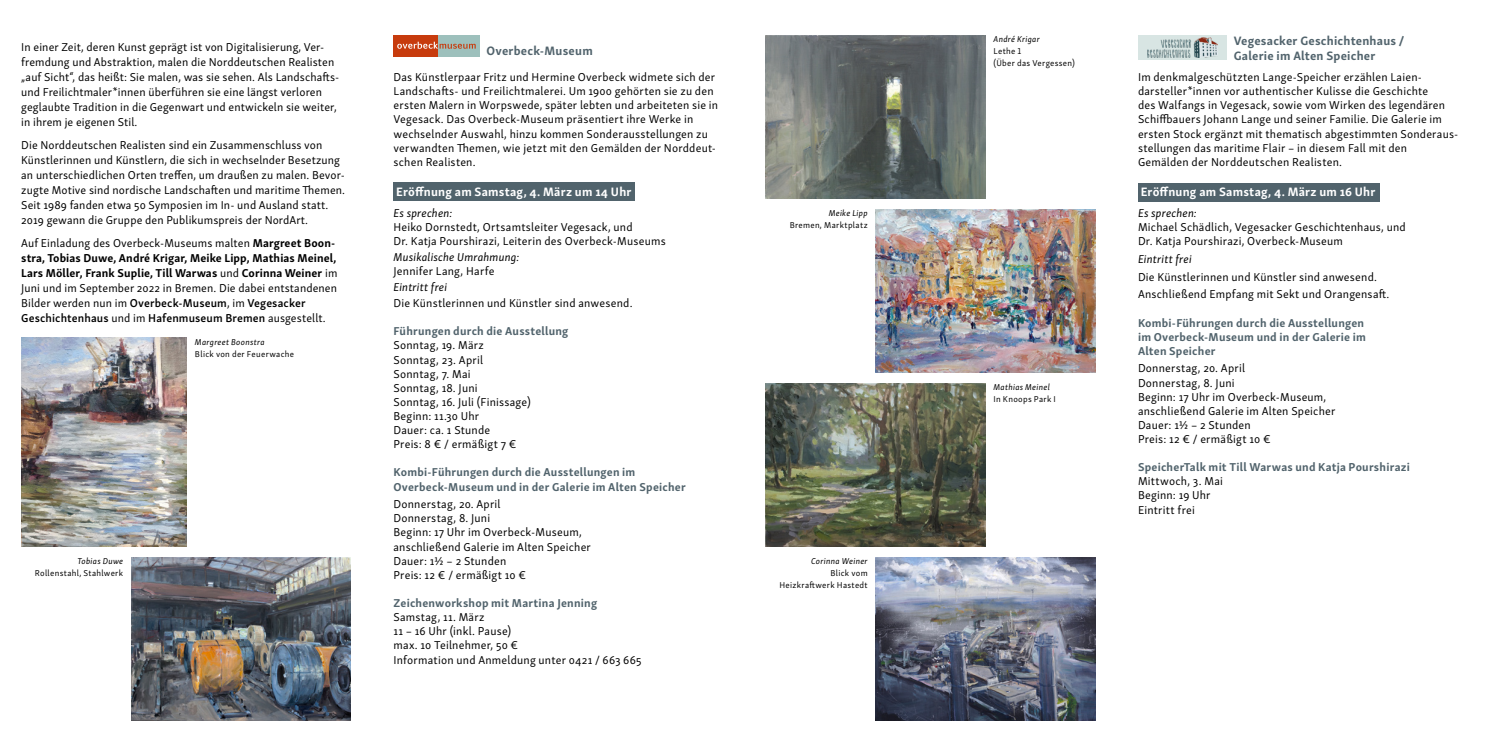
<style>
.page{position:relative;width:1489px;height:745px;background:#fff}
.page>*{position:absolute;margin:0;border:0;box-sizing:border-box;transform-origin:0 0}
.t1{font:700 12.5px "Skolar Sans PE";letter-spacing:.015em;color:#fff}
.t2{font:700 12.5px/15px "Skolar Sans PE";letter-spacing:.015em;color:#51636c}
.t3{font:11.75px/14.1px "Skolar Sans PE";letter-spacing:.015em;color:#000}
.t4{font:700 11.75px/14.1px "Skolar Sans PE";letter-spacing:.02em;color:#51636c}
.t5{font:italic 11.75px "Skolar Sans PE";letter-spacing:.015em;color:#000}
.t6{font:8.75px/11.9px "Skolar Sans PE";letter-spacing:.035em;color:#000}
.t7{font:italic 8.75px "Skolar Sans PE";letter-spacing:.035em;color:#000}
.s1{font-weight:700}
.s2{font-weight:600}
</style>
<div class="page">
<img style="left:765px;top:35px;width:220px;height:163px">
<img style="left:875px;top:209px;width:220px;height:163px">
<img style="left:765px;top:383px;width:220px;height:163px">
<img style="left:21px;top:337px;width:165px;height:209px">
<img style="left:875px;top:557px;width:220px;height:163px">
<img style="left:131px;top:557px;width:220px;height:163px">
<div style="left:393px;top:183px;width:241px;height:18px;background:#51636c"></div>
<div style="left:393px;top:35px;width:45px;height:22px;background:#c73b0d"></div>
<div style="left:438px;top:35px;width:41px;height:22px;background:#9dc0bc"></div>
<svg style="left:397px;top:42px;width:78px;height:7px"></svg>
<div style="left:1137px;top:183px;width:241px;height:18px;background:#51636c"></div>
<div style="left:1137px;top:35px;width:89px;height:25px;background:#d8e5e3"></div>
<img style="left:1147px;top:38px;width:70px;height:20px">
<p class="t3" style="left:21px;top:39px;width:320px;line-height:15px">In einer Zeit, deren Kunst geprägt ist von Digitalisierung, Ver&shy;fremdung und Abstraktion, malen die Norddeutschen Realisten „auf Sicht“, das heißt: Sie malen, was sie sehen. Als Landschafts&shy;und Freilichtmaler*innen überführen sie eine längst verloren geglaubte Tradition in die Gegenwart und entwickeln sie weiter, in ihrem je eigenen Stil.</p>
<p class="t3" style="left:21px;top:136px;width:325px;line-height:15px">Die Norddeutschen Realisten sind ein Zusammenschluss von Künstlerinnen und Künstlern, die sich in wechselnder Besetzung an unterschiedlichen Orten treffen, um draußen zu malen. Bevor&shy;zugte Motive sind nordische Landschaften und maritime Themen.<br>Seit 1989 fanden etwa 50 Symposien im In- und Ausland statt.<br>2019 gewann die Gruppe den Publikumspreis der NordArt.</p>
<p class="t3" style="left:21px;top:234px;width:317px;line-height:15px">Auf Einladung des Overbeck-Museums malten <span class="s1">Margreet Boon&shy;stra, Tobias Duwe, André Krigar, Meike Lipp, Mathias Meinel, Lars Möller, Frank Suplie, Till Warwas</span> und <span class="s1">Corinna Weiner</span> im Juni und im September 2022 in Bremen. Die dabei entstandenen Bilder werden nun im <span class="s2">Overbeck-Museum</span>, im <span class="s2">Vegesacker Geschichtenhaus</span> und im <span class="s2">Hafenmuseum Bremen</span> ausgestellt.</p>
<p class="t7" style="left:195px;top:335px;width:71px">Margreet Boonstra</p>
<p class="t6" style="left:195px;top:347px;width:101px">Blick von der Feuerwache</p>
<p class="t7" style="left:77px;top:554px;width:47px">Tobias Duwe</p>
<p class="t6" style="left:35px;top:566px;width:90px">Rollenstahl, Stahlwerk</p>
<p class="t2" style="left:486px;top:42px;width:108px">Overbeck-Museum</p>
<p class="t3" style="left:393px;top:69px;width:326px">Das Künstlerpaar Fritz und Hermine Overbeck widmete sich der Landschafts- und Freilichtmalerei. Um 1900 gehörten sie zu den ersten Malern in Worpswede, später lebten und arbeiteten sie in Vegesack. Das Overbeck-Museum präsentiert ihre Werke in wechselnder Auswahl, hinzu kommen Sonderausstellungen zu verwandten Themen, wie jetzt mit den Gemälden der Norddeut&shy;schen Realisten.</p>
<p class="t1" style="left:396px;top:181px;width:237px">Eröffnung am Samstag, 4. März um 14 Uhr</p>
<p class="t5" style="left:393px;top:204px;width:60px">Es sprechen:</p>
<p class="t3" style="left:393px;top:219px;width:274px">Heiko Dornstedt, Ortsamtsleiter Vegesack, und<br>Dr. Katja Pourshirazi, Leiterin des Overbeck-Museums</p>
<p class="t5" style="left:393px;top:248px;width:127px">Musikalische Umrahmung:</p>
<p class="t3" style="left:393px;top:263px;width:103px">Jennifer Lang, Harfe</p>
<p class="t5" style="left:393px;top:278px;width:55px">Eintritt frei</p>
<p class="t3" style="left:393px;top:295px;width:240px">Die Künstlerinnen und Künstler sind anwesend.</p>
<p class="t4" style="left:393px;top:323px;width:176px">Führungen durch die Ausstellung</p>
<p class="t3" style="left:393px;top:337px;width:139px">Sonntag, 19. März<br>Sonntag, 23. April<br>Sonntag, 7. Mai<br>Sonntag, 18. Juni<br>Sonntag, 16. Juli (Finissage)<br>Beginn: 11.30 Uhr<br>Dauer: ca. 1 Stunde<br>Preis: 8 € / ermäßigt 7 €</p>
<p class="t4" style="left:393px;top:464px;width:294px">Kombi-Führungen durch die Ausstellungen im<br>Overbeck-Museum und in der Galerie im Alten Speicher</p>
<p class="t3" style="left:393px;top:496px;width:199px">Donnerstag, 20. April<br>Donnerstag, 8. Juni<br>Beginn: 17 Uhr im Overbeck-Museum, anschließend Galerie im Alten Speicher<br>Dauer: 1½ – 2 Stunden<br>Preis: 12 € / ermäßigt 10 €</p>
<p class="t4" style="left:393px;top:594px;width:205px">Zeichenworkshop mit Martina Jenning</p>
<p class="t3" style="left:393px;top:608px;width:249px">Samstag, 11. März<br>11 – 16 Uhr (inkl. Pause)<br>max. 10 Teilnehmer, 50 €<br>Information und Anmeldung unter 0421 / 663 665</p>
<p class="t7" style="left:828px;top:206px;width:40px">Meike Lipp</p>
<p class="t6" style="left:789px;top:218px;width:79px">Bremen, Marktplatz</p>
<p class="t7" style="left:811px;top:554px;width:58px">Corinna Weiner</p>
<p class="t6" style="left:779px;top:566px;width:90px;text-align:right">Blick vom<br>Heizkraftwerk Hastedt</p>
<p class="t7" style="left:993px;top:33px;width:48px">André Krigar</p>
<p class="t6" style="left:993px;top:44px;width:83px">Lethe 1<br>(Über das Vergessen)</p>
<p class="t7" style="left:993px;top:380px;width:58px">Mathias Meinel</p>
<p class="t6" style="left:993px;top:392px;width:64px">In Knoops Park I</p>
<p class="t2" style="left:1233px;top:32px;width:172px">Vegesacker Geschichtenhaus /<br>Galerie im Alten Speicher</p>
<p class="t3" style="left:1137px;top:69px;width:322px">Im denkmalgeschützten Lange-Speicher erzählen Laien&shy;darsteller*innen vor authentischer Kulisse die Geschichte<br>des Walfangs in Vegesack, sowie vom Wirken des legendären Schiffbauers Johann Lange und seiner Familie. Die Galerie im ersten Stock ergänzt mit thematisch abgestimmten Sonderaus&shy;stellungen das maritime Flair – in diesem Fall mit den Gemälden der Norddeutschen Realisten.</p>
<p class="t1" style="left:1140px;top:181px;width:236px">Eröffnung am Samstag, 4. März um 16 Uhr</p>
<p class="t5" style="left:1137px;top:204px;width:60px">Es sprechen:</p>
<p class="t3" style="left:1137px;top:219px;width:269px">Michael Schädlich, Vegesacker Geschichtenhaus, und<br>Dr. Katja Pourshirazi, Overbeck-Museum</p>
<p class="t5" style="left:1137px;top:250px;width:55px">Eintritt frei</p>
<p class="t3" style="left:1137px;top:267px;width:253px;line-height:17.6px">Die Künstlerinnen und Künstler sind anwesend.<br>Anschließend Empfang mit Sekt und Orangensaft.</p>
<p class="t4" style="left:1137px;top:314px;width:229px">Kombi-Führungen durch die Ausstellungen im Overbeck-Museum und in der Galerie im<br>Alten Speicher</p>
<p class="t3" style="left:1137px;top:360px;width:199px">Donnerstag, 20. April<br>Donnerstag, 8. Juni<br>Beginn: 17 Uhr im Overbeck-Museum, anschließend Galerie im Alten Speicher<br>Dauer: 1½ – 2 Stunden<br>Preis: 12 € / ermäßigt 10 €</p>
<p class="t4" style="left:1137px;top:458px;width:273px">SpeicherTalk mit Till Warwas und Katja Pourshirazi</p>
<p class="t3" style="left:1137px;top:473px;width:86px">Mittwoch, 3. Mai<br>Beginn: 19 Uhr<br>Eintritt frei</p>
</div>
